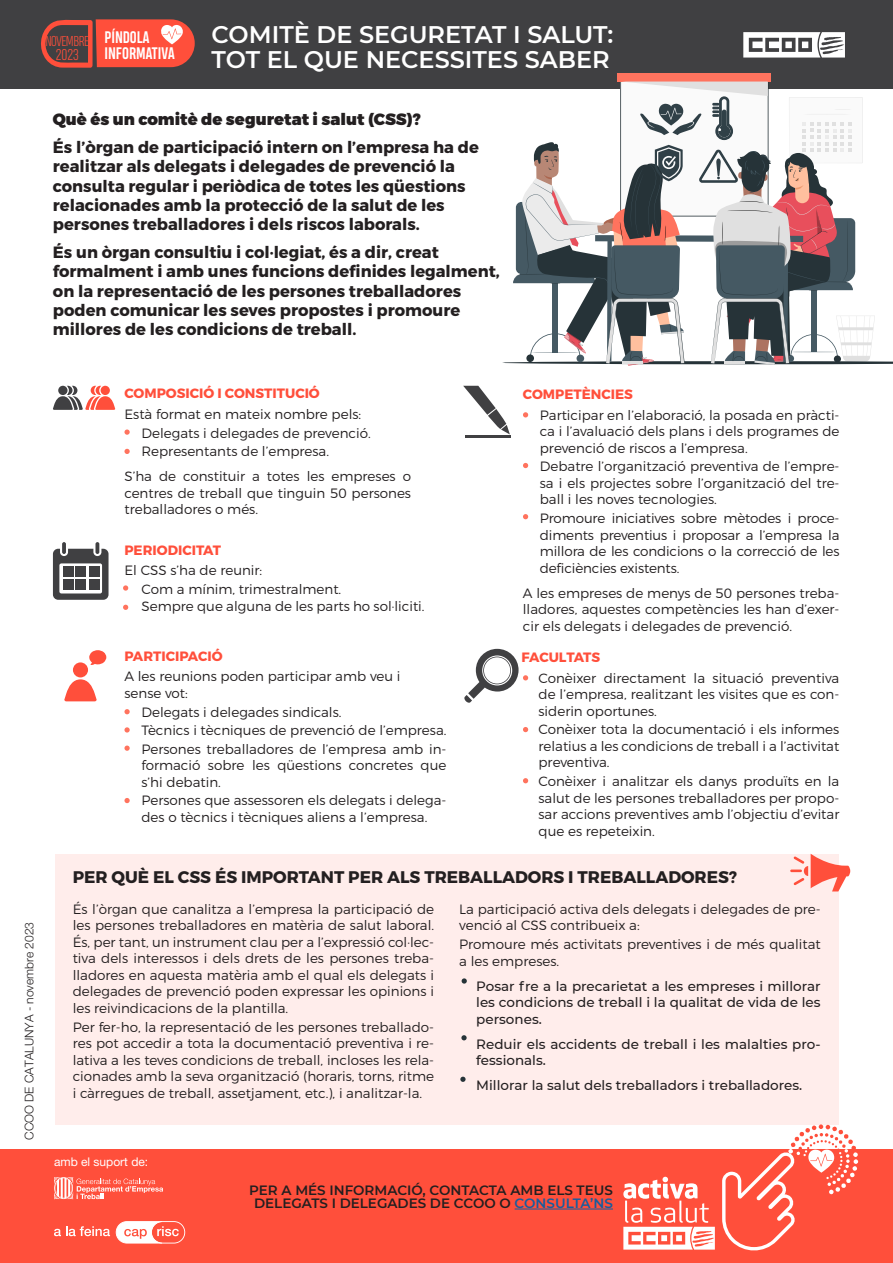
<style>
.page{position:relative;width:893px;height:1263px;background:#fff}
.page>*{position:absolute;margin:0;border:0;box-sizing:border-box;transform-origin:0 0}
.t1{font:600 24px "Montserrat";color:#fff}
.t2{font:700 16.8px "Montserrat";color:#231f20}
.t3{font:700 16.35px/19.4px "Montserrat";color:#231f20}
.t4{font:900 16.35px "Montserrat";color:#231f20}
.t5{font:700 15.75px "Heading Pro";color:#fff}
.t6{font:300 14.7px "Heading Pro";color:#ff4f3b}
.t7{font:300 13.5px/16.5px "Montserrat";color:#231f20;text-align:justify}
.t8{font:500 13.5px/16.5px "Montserrat";color:#231f20;text-align:justify}
.t9{font:600 13.5px/13.5px "Montserrat";color:#231f20;text-align:center}
.t10{font:700 13.5px "Montserrat";color:#ff4f3b}
.t11{font:300 13.5px "Heading Pro";letter-spacing:-.03em;color:#ff4f3b}
.t12{font:12px "Helvetica Neue LT 45 Lt";color:#231f20}
.t13{font:12px "Helvetica Neue LT 55 Rm";color:#fff}
.s1{color:#175d9e}
</style>
<div class="page">
<div style="left:0;top:0;width:893px;height:88px;background:#404042"></div>
<div style="left:617px;top:73px;width:154px;height:9px;background:#ff735e"></div>
<div style="left:55px;top:854px;width:784px;height:270px;background:#ffedeb"></div>
<div style="left:0;top:1150px;width:893px;height:113px;background:#ff4f3b"></div>
<svg style="left:722px;top:1124px;width:136px;height:127px"></svg>
<svg style="left:743px;top:32px;width:102px;height:26px"></svg>
<svg style="left:41px;top:19px;width:154px;height:49px"></svg>
<svg style="left:623px;top:1177px;width:92px;height:72px"></svg>
<hr style="left:515px;top:1209px;width:98px;height:1px;background:#175d9e">
<svg style="left:54px;top:1226px;width:56px;height:10px"></svg>
<svg style="left:116px;top:1221px;width:69px;height:22px"></svg>
<svg style="left:54px;top:1177px;width:109px;height:22px"></svg>
<svg style="left:790px;top:854px;width:60px;height:37px;background:#ffaca3"></svg>
<svg style="left:53px;top:549px;width:56px;height:51px"></svg>
<svg style="left:62px;top:542px;width:4px;height:12px"></svg>
<svg style="left:95px;top:542px;width:4px;height:12px"></svg>
<div style="left:63px;top:567px;width:10px;height:10px;background:#404042"></div>
<div style="left:76px;top:567px;width:10px;height:10px;background:#404042"></div>
<div style="left:63px;top:579px;width:10px;height:11px;background:#404042"></div>
<div style="left:76px;top:579px;width:10px;height:11px;background:#404042"></div>
<div style="left:89px;top:567px;width:10px;height:10px;background:#404042"></div>
<div style="left:89px;top:579px;width:10px;height:11px;background:#404042"></div>
<svg style="left:64px;top:650px;width:42px;height:51px"></svg>
<svg style="left:53px;top:386px;width:62px;height:24px"></svg>
<svg style="left:124px;top:429px;width:6px;height:6px"></svg>
<svg style="left:124px;top:449px;width:6px;height:5px"></svg>
<svg style="left:123px;top:585px;width:5px;height:6px"></svg>
<svg style="left:123px;top:605px;width:5px;height:5px"></svg>
<svg style="left:124px;top:709px;width:6px;height:5px"></svg>
<svg style="left:124px;top:727px;width:6px;height:5px"></svg>
<svg style="left:124px;top:745px;width:6px;height:6px"></svg>
<svg style="left:124px;top:798px;width:6px;height:5px"></svg>
<svg style="left:523px;top:412px;width:5px;height:5px"></svg>
<svg style="left:523px;top:463px;width:5px;height:5px"></svg>
<svg style="left:523px;top:514px;width:5px;height:5px"></svg>
<svg style="left:523px;top:727px;width:5px;height:5px"></svg>
<svg style="left:523px;top:778px;width:5px;height:5px"></svg>
<hr style="left:465px;top:435px;width:46px;height:3px;background:#404042">
<svg style="left:463px;top:386px;width:47px;height:48px"></svg>
<svg style="left:464px;top:649px;width:64px;height:54px"></svg>
<svg style="left:462px;top:978px;width:5px;height:6px"></svg>
<svg style="left:461px;top:1035px;width:6px;height:5px"></svg>
<svg style="left:460px;top:1077px;width:6px;height:5px"></svg>
<svg style="left:502px;top:81px;width:391px;height:285px"></svg>
<p class="t11" style="left:45px;top:33px;width:45px">NOVEMBRE</p>
<p class="t6" style="left:56px;top:47px;width:24px">2023</p>
<p class="t5" style="left:105px;top:27px;width:46px">PÍNDOLA</p>
<p class="t5" style="left:105px;top:43px;width:72px">INFORMATIVA</p>
<p class="t1" style="left:211px;top:17px;width:403px">COMITÈ DE SEGURETAT I SALUT:</p>
<p class="t1" style="left:211px;top:43px;width:400px">TOT EL QUE NECESSITES SABER</p>
<p class="t4" style="left:53px;top:109px;width:369px">Què és un comitè de seguretat i salut (CSS)?</p>
<p class="t3" style="left:53px;top:138px;width:427px">És l’òrgan de participació intern on l’empresa ha de realitzar als delegats i delegades de prevenció la consulta regular i periòdica de totes les qüestions relacionades amb la protecció de la salut de les persones treballadores i dels riscos laborals.</p>
<p class="t3" style="left:53px;top:243px;width:448px">És un òrgan consultiu i col·legiat, és a dir, creat formalment i amb unes funcions definides legalment, on la representació de les persones treballadores poden comunicar les seves propostes i promoure millores de les condicions de treball.</p>
<p class="t12" style="left:22px;top:1140px;width:219px;rotate:-90deg">CCOO DE CATALUNYA - novembre 2023</p>
<p class="t10" style="left:124px;top:385px;width:197px">COMPOSICIÓ I CONSTITUCIÓ</p>
<p class="t7" style="left:124px;top:406px;width:238px">Està format en mateix nombre pels:</p>
<p class="t7" style="left:141px;top:424px;width:231px">Delegats i delegades de prevenció.</p>
<p class="t7" style="left:141px;top:443px;width:189px">Representants de l’empresa.</p>
<p class="t7" style="left:124px;top:468px;width:288px">S’ha de constituir a totes les empreses o centres de treball que tinguin 50 persones treballadores o més.</p>
<p class="t10" style="left:124px;top:542px;width:98px">PERIODICITAT</p>
<p class="t7" style="left:124px;top:561px;width:139px">El CSS s’ha de reunir:</p>
<p class="t7" style="left:141px;top:580px;width:201px">Com a mínim, trimestralment.</p>
<p class="t7" style="left:141px;top:598px;width:285px">Sempre que alguna de les parts ho sol·liciti.</p>
<p class="t10" style="left:124px;top:647px;width:100px">PARTICIPACIÓ</p>
<p class="t7" style="left:124px;top:668px;width:277px">A les reunions poden participar amb veu i</p>
<p class="t7" style="left:124px;top:685px;width:65px">sense vot:</p>
<p class="t7" style="left:141px;top:703px;width:201px">Delegats i delegades sindicals.</p>
<p class="t7" style="left:141px;top:722px;width:306px">Tècnics i tècniques de prevenció de l’empresa.</p>
<p class="t7" style="left:141px;top:740px;width:306px">Persones treballadores de l’empresa amb in&shy;formació sobre les qüestions concretes que s’hi debatin.</p>
<p class="t7" style="left:141px;top:792px;width:306px">Persones que assessoren els delegats i delega&shy;des o tècnics i tècniques aliens a l’empresa.</p>
<p class="t10" style="left:523px;top:386px;width:112px">COMPETÈNCIES</p>
<p class="t7" style="left:540px;top:406px;width:301px">Participar en l’elaboració, la posada en pràcti&shy;ca i l’avaluació dels plans i dels programes de prevenció de riscos a l’empresa.</p>
<p class="t7" style="left:540px;top:458px;width:301px">Debatre l’organització preventiva de l’empre&shy;sa i els projectes sobre l’organització del tre&shy;ball i les noves tecnologies.</p>
<p class="t7" style="left:540px;top:510px;width:301px">Promoure iniciatives sobre mètodes i proce&shy;diments preventius i proposar a l’empresa la millora de les condicions o la correcció de les deficiències existents.</p>
<p class="t7" style="left:523px;top:584px;width:318px">A les empreses de menys de 50 persones treba&shy;lladores, aquestes competències les han d’exer&shy;cir els delegats i delegades de prevenció.</p>
<p class="t10" style="left:521px;top:649px;width:80px">FACULTATS</p>
<p class="t7" style="left:538px;top:669px;width:302px">Conèixer directament la situació preventiva de l’empresa, realitzant les visites que es con&shy;siderin oportunes.</p>
<p class="t7" style="left:538px;top:721px;width:302px">Conèixer tota la documentació i els informes relatius a les condicions de treball i a l’activitat preventiva.</p>
<p class="t7" style="left:538px;top:773px;width:302px">Conèixer i analitzar els danys produïts en la salut de les persones treballadores per propo&shy;sar accions preventives amb l’objectiu d’evitar que es repeteixin.</p>
<p class="t2" style="left:73px;top:866px;width:666px">PER QUÈ EL CSS ÉS IMPORTANT PER ALS TREBALLADORS I TREBALLADORES?</p>
<p class="t7" style="left:73px;top:901px;width:363px">És l’òrgan que canalitza a l’empresa la participació de les persones treballadores en matèria de salut laboral.<br>És, per tant, un instrument clau per a l’expressió col·lec&shy;tiva dels interessos i dels drets de les persones treba&shy;lladores en aquesta matèria amb el qual els delegats i delegades de prevenció poden expressar les opinions i les reivindicacions de la plantilla.</p>
<p class="t7" style="left:73px;top:1018px;width:363px">Per fer-ho, la representació de les persones treballado&shy;res pot accedir a tota la documentació preventiva i re&shy;lativa a les teves condicions de treball, incloses les rela&shy;cionades amb la seva organització (horaris, torns, ritme i càrregues de treball, assetjament, etc.), i analitzar-la.</p>
<p class="t13" style="left:54px;top:1154px;width:96px">amb el suport de:</p>
<p class="t7" style="left:459px;top:901px;width:363px">La participació activa dels delegats i delegades de pre&shy;venció al CSS contribueix a:</p>
<p class="t7" style="left:459px;top:936px;width:363px">Promoure més activitats preventives i de més qualitat a les empreses.</p>
<p class="t8" style="left:476px;top:977px;width:346px">Posar fre a la precarietat a les empreses i millorar les condicions de treball i la qualitat de vida de les persones.</p>
<p class="t8" style="left:476px;top:1035px;width:346px">Reduir els accidents de treball i les malalties pro&shy;fessionals.</p>
<p class="t8" style="left:476px;top:1076px;width:327px">Millorar la salut dels treballadors i treballadores.</p>
<p class="t9" style="left:249px;top:1182px;width:365px">PER A MÉS INFORMACIÓ, CONTACTA AMB ELS TEUS<br>DELEGATS I DELEGADES DE CCOO O <span class="s1">CONSULTA’NS</span></p>
</div>
